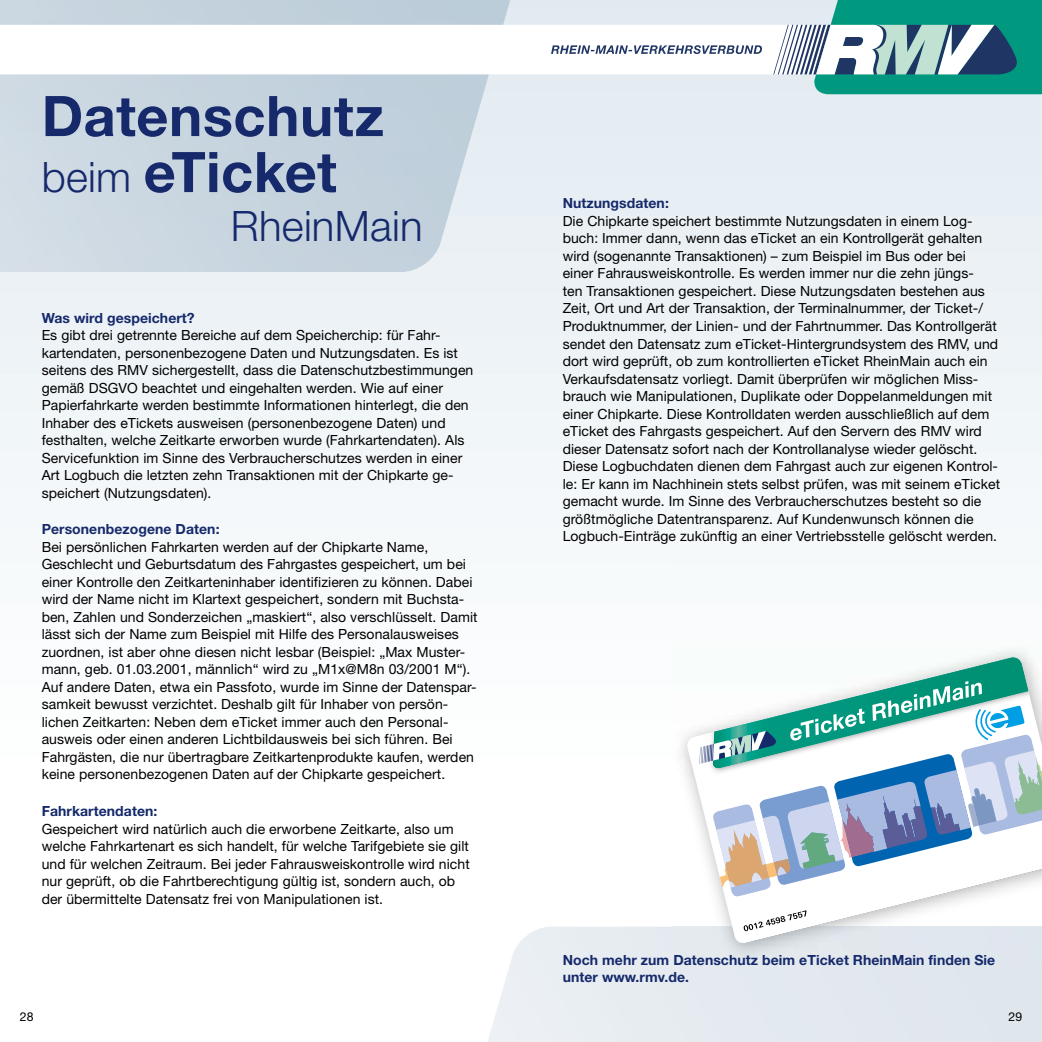
<style>
.page{position:relative;width:1042px;height:1042px;background:#fff}
.page>*{position:absolute;margin:0;border:0;box-sizing:border-box;transform-origin:0 0}
.t1{font:700 56px/56px "Helvetica Neue LT Std";letter-spacing:.005em;color:#15296b}
.t2{font:300 42px "Helvetica Neue LT Std";letter-spacing:.005em;color:#15296b}
.t3{font:14px/17.5px "Helvetica Neue LT Std";letter-spacing:.005em;color:#000}
.t4{font:700 14px/17.5px "Helvetica Neue LT Std";letter-spacing:.005em;color:#15296b}
.t5{font:12.25px "Helvetica Neue LT Std";color:#000}
.s1{font-weight:300;font-size:42px}
</style>
<div class="page">
<div style="left:488px;top:927px;width:554px;height:115px;background:#e4eaef"></div>
<img style="left:673px;top:643px;width:369px;height:317px">
<svg style="left:686px;top:657px;width:356px;height:287px"></svg>
<svg style="left:743px;top:910px;width:64px;height:21px"></svg>
<svg style="left:0;top:0;width:1042px;height:94px"></svg>
<h1 class="t1" style="left:42px;top:87px;width:344px">Datenschutz <span class="s1">beim</span> eTicket</h1>
<h2 class="t2" style="left:231px;top:200px;width:193px">RheinMain</h2>
<p class="t4" style="left:42px;top:308px;width:155px">Was wird gespeichert?</p>
<p class="t3" style="left:42px;top:326px;width:433px">Es gibt drei getrennte Bereiche auf dem Speicherchip: für Fahr&shy;kartendaten, personenbezogene Daten und Nutzungsdaten. Es ist seitens des RMV sichergestellt, dass die Datenschutzbestimmungen gemäß DSGVO beachtet und eingehalten werden. Wie auf einer Papierfahrkarte werden bestimmte Informationen hinterlegt, die den Inhaber des eTickets ausweisen (personenbezogene Daten) und festhalten, welche Zeitkarte erworben wurde (Fahrkartendaten). Als Servicefunktion im Sinne des Verbraucherschutzes werden in einer Art Logbuch die letzten zehn Transaktionen mit der Chipkarte ge&shy;speichert (Nutzungsdaten).</p>
<p class="t4" style="left:42px;top:520px;width:179px">Personenbezogene Daten:</p>
<p class="t3" style="left:42px;top:538px;width:437px">Bei persönlichen Fahrkarten werden auf der Chipkarte Name, Geschlecht und Geburtsdatum des Fahrgastes gespeichert, um bei einer Kontrolle den Zeitkarteninhaber identifizieren zu können. Dabei wird der Name nicht im Klartext gespeichert, sondern mit Buchsta&shy;ben, Zahlen und Sonderzeichen „maskiert“, also verschlüsselt. Damit lässt sich der Name zum Beispiel mit Hilfe des Personalausweises zuordnen, ist aber ohne diesen nicht lesbar (Beispiel: „Max Muster&shy;mann, geb. 01.03.2001, männlich“ wird zu „M1x@M8n 03/2001 M“).<br>Auf andere Daten, etwa ein Passfoto, wurde im Sinne der Datenspar&shy;samkeit bewusst verzichtet. Deshalb gilt für Inhaber von persön&shy;lichen Zeitkarten: Neben dem eTicket immer auch den Personal&shy;ausweis oder einen anderen Lichtbildausweis bei sich führen. Bei Fahrgästen, die nur übertragbare Zeitkartenprodukte kaufen, werden keine personenbezogenen Daten auf der Chipkarte gespeichert.</p>
<p class="t4" style="left:42px;top:802px;width:117px">Fahrkartendaten:</p>
<p class="t3" style="left:42px;top:820px;width:430px">Gespeichert wird natürlich auch die erworbene Zeitkarte, also um welche Fahrkartenart es sich handelt, für welche Tarifgebiete sie gilt und für welchen Zeitraum. Bei jeder Fahrausweiskontrolle wird nicht nur geprüft, ob die Fahrtberechtigung gültig ist, sondern auch, ob der übermittelte Datensatz frei von Manipulationen ist.</p>
<p class="t4" style="left:563px;top:194px;width:108px">Nutzungsdaten:</p>
<p class="t3" style="left:563px;top:212px;width:439px">Die Chipkarte speichert bestimmte Nutzungsdaten in einem Log&shy;buch: Immer dann, wenn das eTicket an ein Kontrollgerät gehalten wird (sogenannte Transaktionen) – zum Beispiel im Bus oder bei einer Fahrausweiskontrolle. Es werden immer nur die zehn jüngs-<br>ten Transaktionen gespeichert. Diese Nutzungsdaten bestehen aus Zeit, Ort und Art der Transaktion, der Terminalnummer, der Ticket-/ Produktnummer, der Linien- und der Fahrtnummer. Das Kontrollgerät sendet den Datensatz zum eTicket-Hintergrundsystem des RMV, und dort wird geprüft, ob zum kontrollierten eTicket RheinMain auch ein Verkaufsdatensatz vorliegt. Damit überprüfen wir möglichen Miss&shy;brauch wie Manipulationen, Duplikate oder Doppelanmeldungen mit einer Chipkarte. Diese Kontrolldaten werden ausschließlich auf dem eTicket des Fahrgasts gespeichert. Auf den Servern des RMV wird dieser Datensatz sofort nach der Kontrollanalyse wieder gelöscht.<br>Diese Logbuchdaten dienen dem Fahrgast auch zur eigenen Kontrol&shy;le: Er kann im Nachhinein stets selbst prüfen, was mit seinem eTicket gemacht wurde. Im Sinne des Verbraucherschutzes besteht so die größtmögliche Datentransparenz. Auf Kundenwunsch können die Logbuch-Einträge zukünftig an einer Vertriebsstelle gelöscht werden.</p>
<p class="t4" style="left:563px;top:950px;width:434px">Noch mehr zum Datenschutz beim eTicket RheinMain finden Sie unter www.rmv.de.</p>
<p class="t5" style="left:20px;top:1009px;width:15px">28</p>
<p class="t5" style="left:1008px;top:1009px;width:15px">29</p>
</div>
